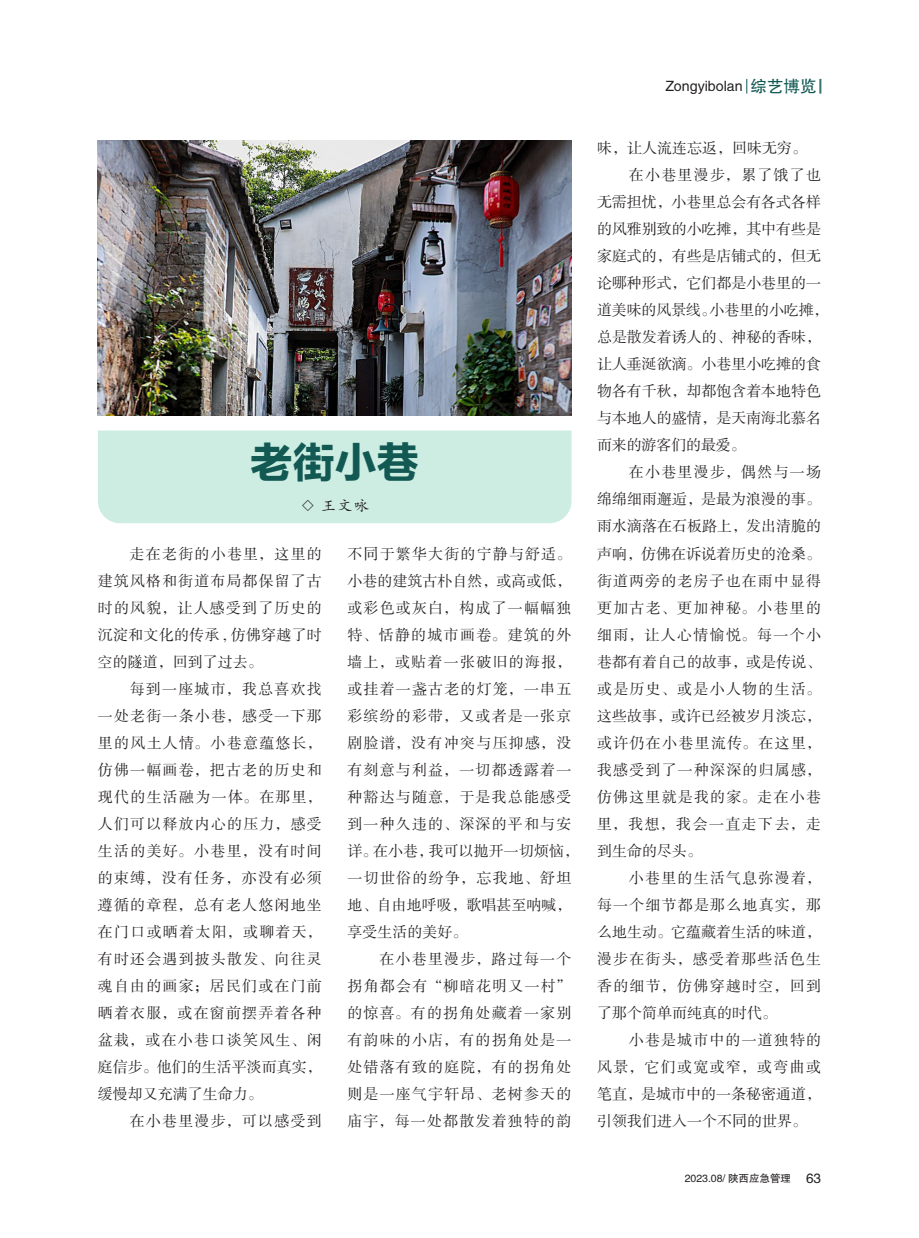
<style>
.page{position:relative;width:919px;height:1238px;background:#fff}
.page>*{position:absolute;margin:0;border:0;box-sizing:border-box;transform-origin:0 0}
.绿色大标题{font:42px "FZLTDHJW GB1 0";color:#125954}
.内文{font:15px/27px "FZSSK GBK1 0";letter-spacing:.075em;color:#231f20;text-align:justify}
.内文-2{font:15px/27px "FZSSK GBK1 0";letter-spacing:-.005em;color:#231f20}
.内文-3{font:15px "FZSSK GBK1 0";color:#231f20}
.作者{font:15px "FZKTK GBK1 0";color:#231f20}
.t1{font:14.25px "FZHTK GBK1 0";color:#231f20}
.t2{font:10.5px "FZHTK GBK1 0";color:#231f20}
.s1{font-size:16.5px;color:#125954}
.s2{font-size:13.5px}
</style>
<div class="page">
<svg style="left:746px;top:79px;width:1px;height:15px"></svg>
<svg style="left:819px;top:79px;width:2px;height:15px"></svg>
<div style="left:98px;top:430px;width:473px;height:93px;background:#cdede2"></div>
<img style="left:98px;top:140px;width:473px;height:275px">
<p class="绿色大标题" style="left:250px;top:439px;width:169px">老街小巷</p>
<p class="作者" style="left:300px;top:498px;width:70px">◇ 王文咏</p>
<p class="内文" style="left:98px;top:540px;width:226px;text-indent:32px">走在老街的小巷里，这里的建筑风格和街道布局都保留了古时的风貌，让人感受到了历史的沉淀和文化的传承 , 仿佛穿越了时空的隧道，回到了过去。</p>
<p class="内文" style="left:98px;top:675px;width:225px;text-indent:32px">每到一座城市，我总喜欢找一处老街一条小巷，感受一下那里的风土人情。小巷意蕴悠长，仿佛一幅画卷，把古老的历史和现代的生活融为一体。在那里，人们可以释放内心的压力，感受生活的美好。小巷里，没有时间的束缚，没有任务，亦没有必须遵循的章程，总有老人悠闲地坐在门口或晒着太阳，或聊着天，有时还会遇到披头散发、向往灵魂自由的画家；居民们或在门前晒着衣服，或在窗前摆弄着各种盆栽，或在小巷口谈笑风生、闲庭信步。他们的生活平淡而真实，缓慢却又充满了生命力。</p>
<p class="内文" style="left:130px;top:1107px;width:193px">在小巷里漫步，可以感受到</p>
<p class="内文" style="left:347px;top:540px;width:233px;text-align:left">不同于繁华大街的宁静与舒适。小巷的建筑古朴自然，或高或低，或彩色或灰白，构成了一幅幅独特、恬静的城市画卷。建筑的外墙上，或贴着一张破旧的海报，或挂着一盏古老的灯笼，一串五彩缤纷的彩带，又或者是一张京剧脸谱，没有冲突与压抑感，没有刻意与利益，一切都透露着一种豁达与随意，于是我总能感受到一种久违的、深深的平和与安详。在小巷，我可以抛开一切烦恼，一切世俗的纷争，忘我地、舒坦地、自由地呼吸，歌唱甚至呐喊，享受生活的美好。</p>
<p class="内文" style="left:347px;top:945px;width:225px;text-indent:32px">在小巷里漫步，路过每一个拐角都会有“柳暗花明又一村”的惊喜。有的拐角处藏着一家别有韵味的小店，有的拐角处是一处错落有致的庭院，有的拐角处则是一座气宇轩昂、老树参天的庙宇，每一处都散发着独特的韵</p>
<p class="t1" style="left:665px;top:79px;width:153px">Zongyibolan <span class="s1">综艺博览</span></p>
<p class="内文-3" style="left:597px;top:140px;width:211px">味，让人流连忘返，回味无穷。</p>
<p class="内文-2" style="left:597px;top:162px;width:233px;text-indent:32px">在小巷里漫步，累了饿了也无需担忧，小巷里总会有各式各样的风雅别致的小吃摊，其中有些是家庭式的，有些是店铺式的，但无论哪种形式，它们都是小巷里的一道美味的风景线。小巷里的小吃摊，总是散发着诱人的、神秘的香味，让人垂涎欲滴。小巷里小吃摊的食物各有千秋，却都饱含着本地特色与本地人的盛情，是天南海北慕名而来的游客们的最爱。</p>
<p class="内文" style="left:597px;top:459px;width:225px;text-indent:32px">在小巷里漫步，偶然与一场绵绵细雨邂逅，是最为浪漫的事。雨水滴落在石板路上，发出清脆的声响，仿佛在诉说着历史的沧桑。街道两旁的老房子也在雨中显得更加古老、更加神秘。小巷里的细雨，让人心情愉悦。每一个小巷都有着自己的故事，或是传说、或是历史、或是小人物的生活。这些故事，或许已经被岁月淡忘，或许仍在小巷里流传。在这里，我感受到了一种深深的归属感，仿佛这里就是我的家。走在小巷里，我想，我会一直走下去，走到生命的尽头。</p>
<p class="内文" style="left:597px;top:864px;width:225px;text-indent:32px">小巷里的生活气息弥漫着，每一个细节都是那么地真实，那么地生动。它蕴藏着生活的味道，漫步在街头，感受着那些活色生香的细节，仿佛穿越时空，回到了那个简单而纯真的时代。</p>
<p class="内文" style="left:597px;top:1026px;width:225px;text-indent:32px">小巷是城市中的一道独特的风景，它们或宽或窄，或弯曲或笔直，是城市中的一条秘密通道，引领我们进入一个不同的世界。</p>
<p class="t2" style="left:684px;top:1172px;width:138px">2023.08/ 陕西应急管理 <span class="s2">63</span></p>
</div>
